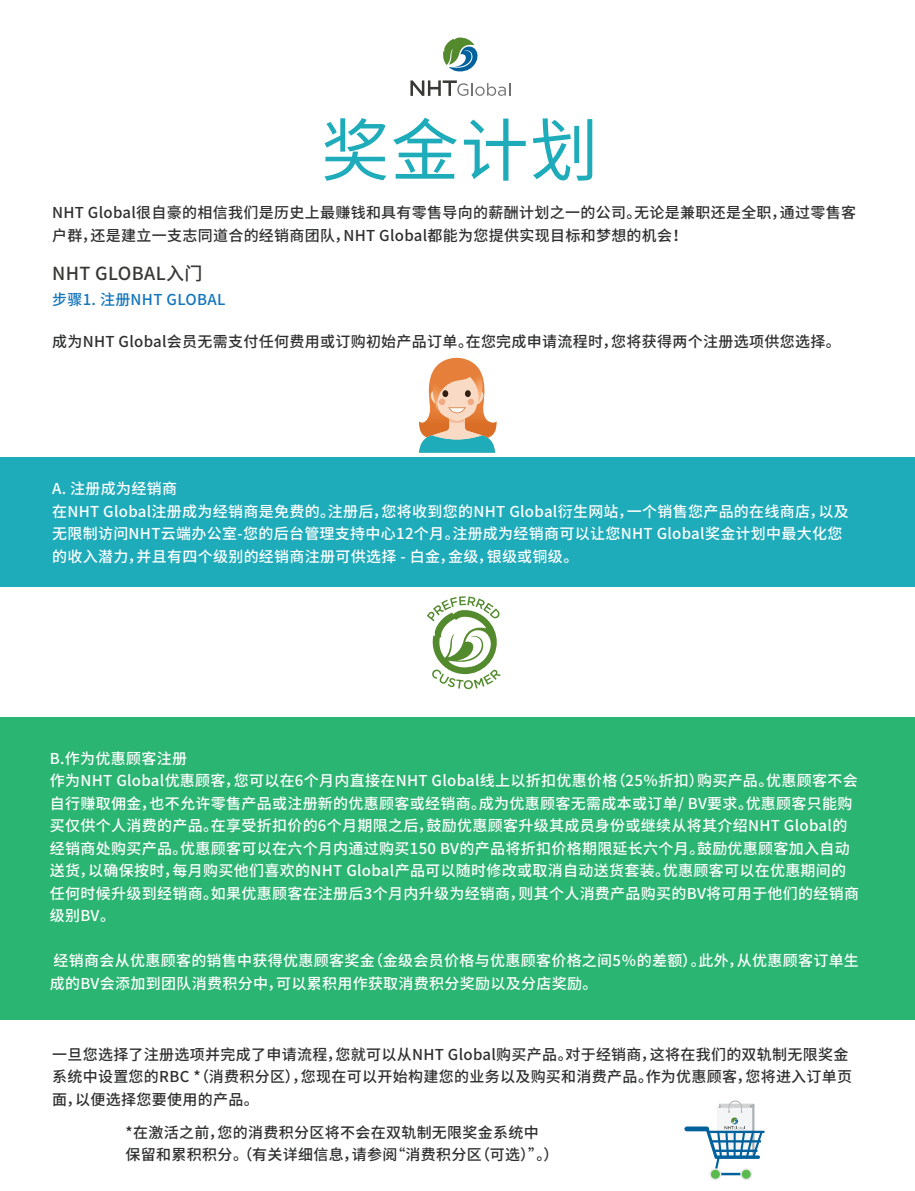
<style>
.page{position:relative;width:915px;height:1191px;background:#fff}
.page>*{position:absolute;margin:0;border:0;box-sizing:border-box;transform-origin:0 0}
.t1{font:68.25px "Noto Sans CJ Ksc";color:#1eacbb}
.t2{font:500 18px "Noto Sans CJ Ksc";letter-spacing:.02em;color:#383935}
.t3{font:500 15px/22.5px "Noto Sans CJ Ksc";letter-spacing:.02em;color:#fff}
.t4{font:500 15px/22.5px "Noto Sans CJ Ksc";letter-spacing:.02em;color:#2e2f2f}
.t5{font:500 15px "Noto Sans CJ Ksc";letter-spacing:.02em;color:#1375bc}
</style>
<div class="page">
<div style="left:0;top:457px;width:914px;height:129px;background:#1eacbb"></div>
<div style="left:0;top:717px;width:914px;height:302px;background:#2bb572"></div>
<svg style="left:419px;top:358px;width:77px;height:95px"></svg>
<hr style="left:708px;top:1130px;width:56px;height:3px;background:#00619c">
<svg style="left:709px;top:1168px;width:12px;height:12px"></svg>
<div style="left:710px;top:1169px;width:9px;height:9px;background:#59ba4d;border-radius:50%"></div>
<svg style="left:740px;top:1168px;width:12px;height:12px"></svg>
<div style="left:741px;top:1169px;width:9px;height:9px;background:#59ba4d;border-radius:50%"></div>
<svg style="left:684px;top:1100px;width:78px;height:75px"></svg>
<svg style="left:426px;top:596px;width:75px;height:93px"></svg>
<svg style="left:443px;top:37px;width:35px;height:35px"></svg>
<svg style="left:410px;top:80px;width:100px;height:16px"></svg>
<h1 class="t1" style="left:321px;top:112px;width:279px">奖金计划</h1>
<p class="t4" style="left:52px;top:202px;width:805px">NHT Global很自豪的相信我们是历史上最赚钱和具有零售导向的薪酬计划之一的公司。无论是兼职还是全职，通过零售客户群，还是建立一支志同道合的经销商团队，NHT Global都能为您提供实现目标和梦想的机会！</p>
<p class="t2" style="left:52px;top:263px;width:152px">NHT GLOBAL入门</p>
<p class="t5" style="left:52px;top:291px;width:175px">步骤1. 注册NHT GLOBAL</p>
<p class="t4" style="left:52px;top:331px;width:790px">成为NHT Global会员无需支付任何费用或订购初始产品订单。在您完成申请流程时，您将获得两个注册选项供您选择。</p>
<p class="t3" style="left:52px;top:478px;width:797px">A. 注册成为经销商<br>在NHT Global注册成为经销商是免费的。注册后，您将收到您的NHT Global衍生网站，一个销售您产品的在线商店，以及无限制访问NHT云端办公室-您的后台管理支持中心12个月。注册成为经销商可以让您NHT Global奖金计划中最大化您的收入潜力，并且有四个级别的经销商注册可供选择 - 白金，金级，银级或铜级。</p>
<p class="t3" style="left:50px;top:747px;width:810px">B.作为优惠顾客注册<br>作为NHT Global优惠顾客，您可以在6个月内直接在NHT Global线上以折扣优惠价格（25％折扣）购买产品。优惠顾客不会自行赚取佣金，也不允许零售产品或注册新的优惠顾客或经销商。成为优惠顾客无需成本或订单/ BV要求。优惠顾客只能购买仅供个人消费的产品。在享受折扣价的6个月期限之后，鼓励优惠顾客升级其成员身份或继续从将其介绍NHT Global的经销商处购买产品。优惠顾客可以在六个月内通过购买150 BV的产品将折扣价格期限延长六个月。鼓励优惠顾客加入自动送货，以确保按时，每月购买他们喜欢的NHT Global产品可以随时修改或取消自动送货套装。优惠顾客可以在优惠期间的任何时候升级到经销商。如果优惠顾客在注册后3个月内升级为经销商，则其个人消费产品购买的BV将可用于他们的经销商级别BV。</p>
<p class="t3" style="left:50px;top:950px;width:810px">经销商会从优惠顾客的销售中获得优惠顾客奖金（金级会员价格与优惠顾客价格之间5％的差额）。此外，从优惠顾客订单生成的BV会添加到团队消费积分中，可以累积用作获取消费积分奖励以及分店奖励。</p>
<p class="t4" style="left:52px;top:1043px;width:801px">一旦您选择了注册选项并完成了申请流程，您就可以从NHT Global购买产品。对于经销商，这将在我们的双轨制无限奖金系统中设置您的RBC *（消费积分区），您现在可以开始构建您的业务以及购买和消费产品。作为优惠顾客，您将进入订单页面，以便选择您要使用的产品。</p>
<p class="t4" style="left:126px;top:1121px;width:434px">*在激活之前，您的消费积分区将不会在双轨制无限奖金系统中<br>保留和累积积分。（有关详细信息，请参阅“消费积分区（可选）”。）</p>
</div>
